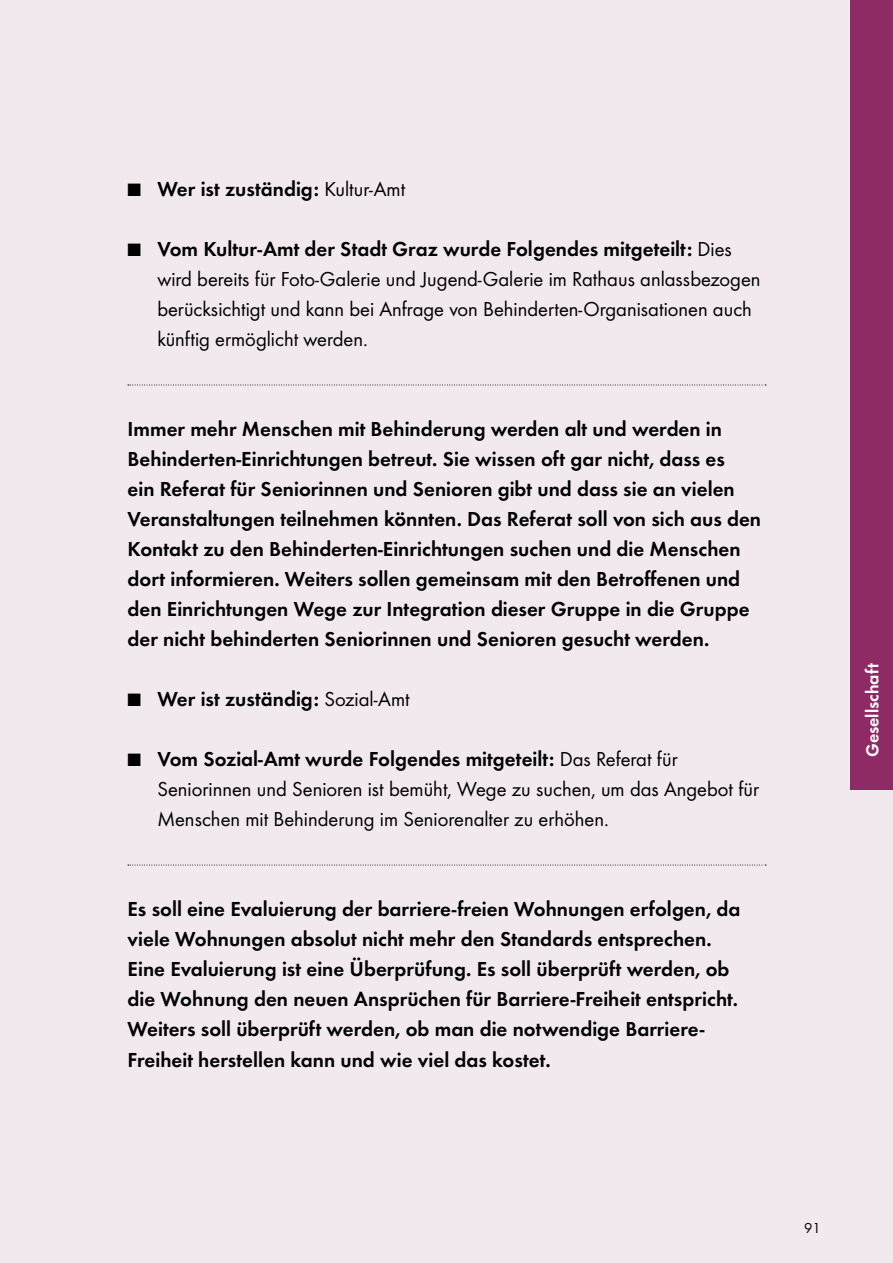
<style>
.page{position:relative;width:893px;height:1263px;background:#f2e9ef}
.page>*{position:absolute;margin:0;border:0;box-sizing:border-box;transform-origin:0 0}
.t1{font:21px/30px "Futura Dem";color:#000}
.t2{font:21px/30px "Futura Boo";color:#000}
.t3{font:18px "Futura Dem";color:#fff}
.t4{font:15px "Futura Boo";color:#000}
.s1{font-family:"Futura Boo"}
</style>
<div class="page">
<div style="left:850px;top:0;width:43px;height:789px;background:#8e2b64"></div>
<svg style="left:128px;top:385px;width:638px;height:1px"></svg>
<svg style="left:128px;top:865px;width:638px;height:1px"></svg>
<p class="t1" style="left:128px;top:173px;width:279px">■ Wer ist zuständig: <span class="s1">Kultur-Amt</span></p>
<p class="t1" style="left:128px;top:233px;width:606px">■ Vom Kultur-Amt der Stadt Graz wurde Folgendes mitgeteilt: <span class="s1">Dies</span></p>
<p class="t2" style="left:157px;top:263px;width:605px">wird bereits für Foto-Galerie und Jugend-Galerie im Rathaus anlassbezogen berücksichtigt und kann bei Anfrage von Behinderten-Organisationen auch künftig ermöglicht werden.</p>
<p class="t1" style="left:128px;top:413px;width:635px">Immer mehr Menschen mit Behinderung werden alt und werden in Behinderten-Einrichtungen betreut. Sie wissen oft gar nicht, dass es<br>ein Referat für Seniorinnen und Senioren gibt und dass sie an vielen Veranstaltungen teilnehmen könnten. Das Referat soll von sich aus den Kontakt zu den Behinderten-Einrichtungen suchen und die Menschen dort informieren. Weiters sollen gemeinsam mit den Betroffenen und den Einrichtungen Wege zur Integration dieser Gruppe in die Gruppe der nicht behinderten Seniorinnen und Senioren gesucht werden.</p>
<p class="t1" style="left:128px;top:683px;width:284px">■ Wer ist zuständig: <span class="s1">Sozial-Amt</span></p>
<p class="t1" style="left:128px;top:743px;width:552px">■ Vom Sozial-Amt wurde Folgendes mitgeteilt: <span class="s1">Das Referat für</span></p>
<p class="t2" style="left:157px;top:773px;width:603px">Seniorinnen und Senioren ist bemüht, Wege zu suchen, um das Angebot für<br>Menschen mit Behinderung im Seniorenalter zu erhöhen.</p>
<p class="t1" style="left:128px;top:893px;width:614px">Es soll eine Evaluierung der barriere-freien Wohnungen erfolgen, da viele Wohnungen absolut nicht mehr den Standards entsprechen.<br>Eine Evaluierung ist eine Überprüfung. Es soll überprüft werden, ob die Wohnung den neuen Ansprüchen für Barriere-Freiheit entspricht.<br>Weiters soll überprüft werden, ob man die notwendige Barriere-Freiheit herstellen kann und wie viel das kostet.</p>
<p class="t3" style="left:859px;top:757px;width:95px;rotate:-90deg">Gesellschaft</p>
<p class="t4" style="left:804px;top:1218px;width:18px">91</p>
</div>
